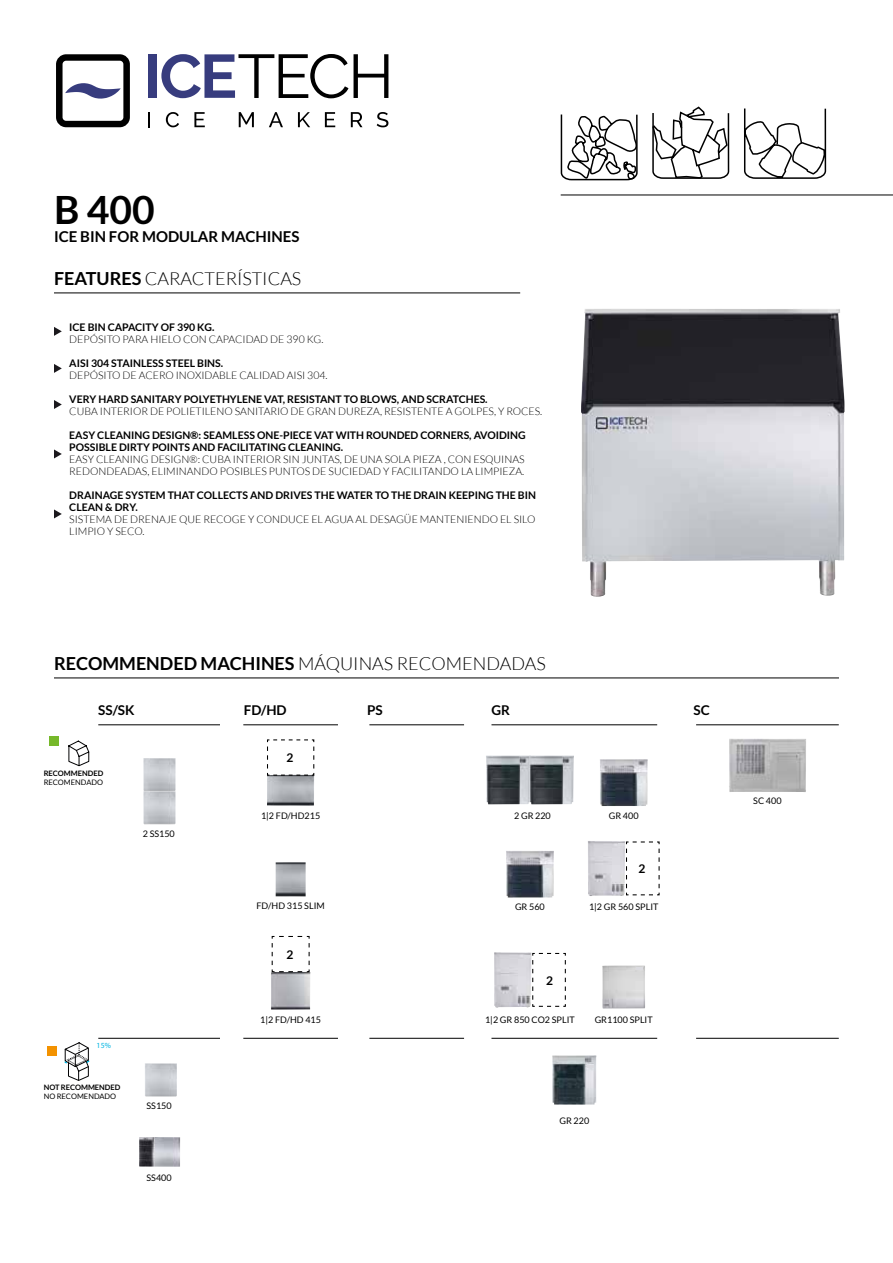
<style>
.page{position:relative;width:893px;height:1263px;background:#fff}
.page>*{position:absolute;margin:0;border:0;box-sizing:border-box;transform-origin:0 0}
.t1{font:700 39px "Lato";color:#000}
.t2{font:300 18px "Lato";color:#000}
.t3{font:700 15px "Lato";color:#000}
.t4{font:700 13.5px "Lato";color:#000}
.t5{font:700 12px "Lato";color:#000}
.t6{font:300 10.5px/12px "Lato";color:#000}
.t7{font:700 10.5px/12px "Lato";color:#000}
.t8{font:9px "Lato";color:#000}
.t9{font:7.8px "Myriad Pro";color:#00b5e2}
.t10{font:700 7.5px "Lato";color:#000}
.t11{font:7.5px "Lato";color:#000}
.s1{font-weight:700}
</style>
<div class="page">
<hr style="left:54px;top:293px;width:466px;height:1px;background:#000">
<svg style="left:743px;top:108px;width:84px;height:71px"></svg>
<svg style="left:560px;top:114px;width:78px;height:67px"></svg>
<svg style="left:652px;top:106px;width:78px;height:73px"></svg>
<hr style="left:561px;top:195px;width:332px;height:1px;background:#000">
<svg style="left:56px;top:54px;width:74px;height:73px"></svg>
<svg style="left:148px;top:112px;width:2px;height:15px"></svg>
<svg style="left:166px;top:112px;width:13px;height:15px"></svg>
<svg style="left:194px;top:112px;width:11px;height:15px"></svg>
<svg style="left:239px;top:112px;width:15px;height:15px"></svg>
<svg style="left:269px;top:112px;width:14px;height:15px"></svg>
<svg style="left:298px;top:112px;width:12px;height:15px"></svg>
<svg style="left:325px;top:112px;width:10px;height:15px"></svg>
<svg style="left:351px;top:112px;width:11px;height:15px"></svg>
<svg style="left:377px;top:112px;width:11px;height:15px"></svg>
<div style="left:148px;top:54px;width:9px;height:44px;background:#373c7e"></div>
<svg style="left:161px;top:54px;width:187px;height:44px"></svg>
<svg style="left:354px;top:54px;width:34px;height:44px"></svg>
<hr style="left:54px;top:677px;width:785px;height:1px;background:#000">
<div style="left:47px;top:1046px;width:10px;height:9px;background:#f39200"></div>
<svg style="left:64px;top:1042px;width:25px;height:39px"></svg>
<svg style="left:68px;top:740px;width:21px;height:26px"></svg>
<div style="left:50px;top:736px;width:9px;height:10px;background:#76b82a"></div>
<hr style="left:696px;top:724px;width:143px;height:1px;background:#000">
<hr style="left:491px;top:724px;width:166px;height:1px;background:#000">
<hr style="left:369px;top:724px;width:95px;height:1px;background:#000">
<hr style="left:243px;top:724px;width:95px;height:1px;background:#000">
<hr style="left:98px;top:724px;width:122px;height:1px;background:#000">
<svg style="left:54px;top:400px;width:8px;height:9px"></svg>
<svg style="left:54px;top:449px;width:8px;height:9px"></svg>
<svg style="left:54px;top:509px;width:8px;height:9px"></svg>
<svg style="left:54px;top:364px;width:8px;height:9px"></svg>
<svg style="left:54px;top:327px;width:8px;height:9px"></svg>
<img style="left:581px;top:309px;width:264px;height:288px">
<hr style="left:98px;top:1038px;width:122px;height:1px;background:#000">
<hr style="left:243px;top:1038px;width:95px;height:1px;background:#000">
<hr style="left:696px;top:1038px;width:143px;height:1px;background:#000">
<hr style="left:491px;top:1038px;width:166px;height:1px;background:#000">
<hr style="left:369px;top:1038px;width:95px;height:1px;background:#000">
<img style="left:486px;top:755px;width:43px;height:49px">
<img style="left:529px;top:755px;width:45px;height:49px">
<img style="left:139px;top:1137px;width:41px;height:30px">
<img style="left:143px;top:758px;width:33px;height:66px">
<img style="left:145px;top:1063px;width:32px;height:33px">
<img style="left:271px;top:973px;width:39px;height:37px">
<svg style="left:271px;top:935px;width:39px;height:38px"></svg>
<img style="left:267px;top:776px;width:47px;height:29px">
<svg style="left:267px;top:739px;width:48px;height:37px"></svg>
<img style="left:276px;top:862px;width:30px;height:34px">
<img style="left:729px;top:738px;width:77px;height:54px">
<img style="left:588px;top:841px;width:30px;height:55px">
<svg style="left:618px;top:841px;width:42px;height:55px"></svg>
<img style="left:494px;top:952px;width:30px;height:55px">
<svg style="left:524px;top:952px;width:42px;height:55px"></svg>
<img style="left:602px;top:965px;width:43px;height:43px">
<svg style="left:636px;top:968px;width:7px;height:2px"></svg>
<img style="left:552px;top:1055px;width:44px;height:49px">
<svg style="left:587px;top:1065px;width:7px;height:2px"></svg>
<img style="left:506px;top:851px;width:48px;height:46px">
<svg style="left:545px;top:865px;width:7px;height:3px"></svg>
<img style="left:600px;top:759px;width:48px;height:47px">
<svg style="left:639px;top:774px;width:7px;height:2px"></svg>
<h1 class="t1" style="left:54px;top:188px;width:102px">B 400</h1>
<h3 class="t3" style="left:54px;top:228px;width:247px">ICE BIN FOR MODULAR MACHINES</h3>
<h2 class="t2" style="left:54px;top:269px;width:249px"><span class="s1">FEATURES</span> CARACTERÍSTICAS</h2>
<p class="t7" style="left:69px;top:321px;width:147px">ICE BIN CAPACITY OF 390 KG.</p>
<p class="t6" style="left:69px;top:333px;width:256px">DEPÓSITO PARA HIELO CON CAPACIDAD DE 390 KG.</p>
<p class="t7" style="left:69px;top:357px;width:155px">AISI 304 STAINLESS STEEL BINS.</p>
<p class="t6" style="left:69px;top:369px;width:260px">DEPÓSITO DE ACERO INOXIDABLE CALIDAD AISI 304.</p>
<p class="t7" style="left:69px;top:393px;width:420px">VERY HARD SANITARY POLYETHYLENE VAT, RESISTANT TO BLOWS, AND SCRATCHES.</p>
<p class="t6" style="left:69px;top:405px;width:475px">CUBA INTERIOR DE POLIETILENO SANITARIO DE GRAN DUREZA, RESISTENTE A GOLPES, Y ROCES.</p>
<p class="t7" style="left:69px;top:429px;width:458px">EASY CLEANING DESIGN®: SEAMLESS ONE-PIECE VAT WITH ROUNDED CORNERS, AVOIDING<br>POSSIBLE DIRTY POINTS AND FACILITATING CLEANING.</p>
<p class="t6" style="left:69px;top:453px;width:457px">EASY CLEANING DESIGN®: CUBA INTERIOR SIN JUNTAS, DE UNA SOLA PIEZA , CON ESQUINAS<br>REDONDEADAS, ELIMINANDO POSIBLES PUNTOS DE SUCIEDAD Y FACILITANDO LA LIMPIEZA.</p>
<p class="t7" style="left:69px;top:489px;width:468px">DRAINAGE SYSTEM THAT COLLECTS AND DRIVES THE WATER TO THE DRAIN KEEPING THE BIN<br>CLEAN &amp; DRY.</p>
<p class="t6" style="left:69px;top:513px;width:468px">SISTEMA DE DRENAJE QUE RECOGE Y CONDUCE EL AGUA AL DESAGÜE MANTENIENDO EL SILO<br>LIMPIO Y SECO.</p>
<h2 class="t2" style="left:54px;top:654px;width:493px"><span class="s1">RECOMMENDED MACHINES</span> MÁQUINAS RECOMENDADAS</h2>
<p class="t4" style="left:98px;top:702px;width:38px">SS/SK</p>
<p class="t4" style="left:244px;top:702px;width:44px">FD/HD</p>
<p class="t4" style="left:367px;top:702px;width:17px">PS</p>
<p class="t4" style="left:491px;top:702px;width:20px">GR</p>
<p class="t4" style="left:693px;top:702px;width:18px">SC</p>
<p class="t10" style="left:44px;top:769px;width:61px">RECOMMENDED</p>
<p class="t11" style="left:44px;top:778px;width:61px">RECOMENDADO</p>
<p class="t8" style="left:143px;top:829px;width:34px">2 SS150</p>
<p class="t9" style="left:97px;top:1040px;width:16px">15%</p>
<p class="t10" style="left:44px;top:1083px;width:78px">NOT RECOMMENDED</p>
<p class="t11" style="left:44px;top:1092px;width:74px">NO RECOMENDADO</p>
<p class="t8" style="left:147px;top:1100px;width:27px">SS150</p>
<p class="t8" style="left:147px;top:1172px;width:27px">SS400</p>
<p class="t5" style="left:287px;top:751px;width:8px">2</p>
<p class="t8" style="left:261px;top:810px;width:61px">1|2 FD/HD215</p>
<p class="t8" style="left:257px;top:901px;width:70px">FD/HD 315 SLIM</p>
<p class="t5" style="left:287px;top:948px;width:8px">2</p>
<p class="t8" style="left:260px;top:1015px;width:62px">1|2 FD/HD 415</p>
<p class="t8" style="left:514px;top:810px;width:38px">2 GR 220</p>
<p class="t8" style="left:515px;top:902px;width:31px">GR 560</p>
<p class="t8" style="left:609px;top:810px;width:31px">GR 400</p>
<p class="t5" style="left:638px;top:862px;width:8px">2</p>
<p class="t8" style="left:589px;top:902px;width:71px">1|2 GR 560 SPLIT</p>
<p class="t5" style="left:546px;top:973px;width:8px">2</p>
<p class="t8" style="left:485px;top:1015px;width:91px">1|2 GR 850 CO2 SPLIT</p>
<p class="t8" style="left:595px;top:1015px;width:59px">GR1100 SPLIT</p>
<p class="t8" style="left:559px;top:1116px;width:31px">GR 220</p>
<p class="t8" style="left:753px;top:796px;width:30px">SC 400</p>
</div>
